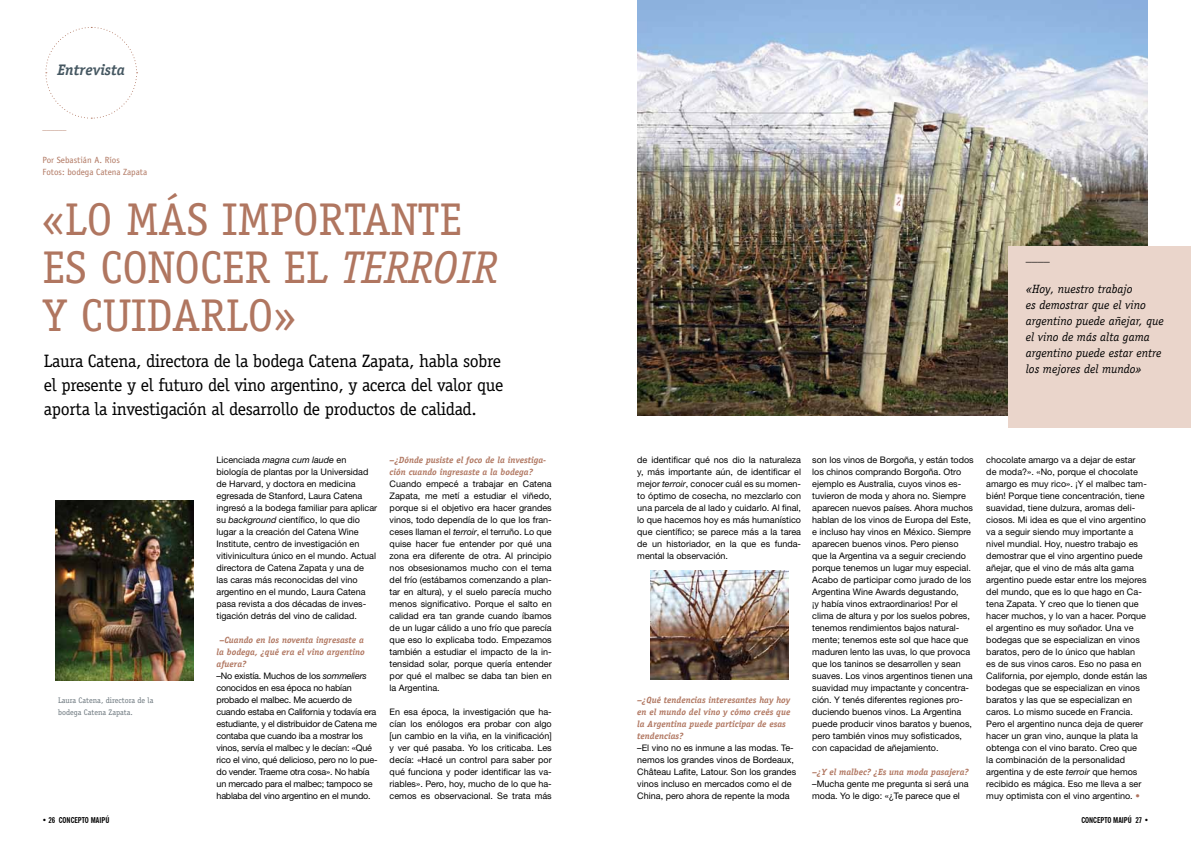
<style>
.page{position:relative;width:1191px;height:842px;background:#fff}
.page>*{position:absolute;margin:0;border:0;box-sizing:border-box;transform-origin:0 0}
.t1{font:46px/48px "Officina Serif";color:#b07660}
.t2{font:18px/24px "Officina Serif";letter-spacing:-.02em;color:#000}
.t3{font:italic 700 15.3px "Officina Serif";color:#455761}
.t4{font:italic 12px/16px "Officina Serif";color:#000}
.t5{font:9px/12px "Helvetica Neue LT Std";color:#000}
.t6{font:9px/12px "Helvetica Neue LT Std";letter-spacing:-.02em;color:#000}
.t7{font:italic 700 9px/12px "Officina Serif";color:#b07660}
.t8{font:9px/12px "Officina Sans";color:#b07660}
.t9{font:8px/12px "Officina Serif";color:#6a757c}
.t10{font:700 condensed 8px "News Gothic BT";color:#000}
.t11{font:8px "Officina Sans";color:#b07660}
.s1{font-style:italic}
.s2{color:#b07660}
</style>
<div class="page">
<img style="left:56px;top:500px;width:137px;height:180px">
<img style="left:650px;top:571px;width:138px;height:109px">
<svg style="left:45px;top:27px;width:93px;height:92px"></svg>
<img style="left:637px;top:0;width:510px;height:415px">
<div style="left:1008px;top:246px;width:183px;height:182px;background:#ead5cb"></div>
<h3 class="t3" style="left:57px;top:61px;width:69px">Entrevista</h3>
<p class="t11" style="left:43px;top:122px;width:25px">______</p>
<p class="t8" style="left:43px;top:153px;width:106px">Por Sebastián A. Ríos<br>Fotos: bodega Catena Zapata</p>
<h1 class="t1" style="left:43px;top:195px;width:421px">«Lo más importante es conocer el <span class="s1">terroir<br></span>y cuid</h1>
<h1 class="t1" style="left:172px;top:291px;width:125px">arlo»</h1>
<h2 class="t2" style="left:44px;top:348px;width:461px">Laura Catena, directora de la bodega Catena Zapata, habla sobre el presente y el futuro del vino argentino, y acerca del valor que aporta la investigación al desarrollo de productos de calidad.</h2>
<p class="t9" style="left:58px;top:694px;width:97px">Laura Catena, directora de la bodega Catena Zapata.</p>
<p class="t5" style="left:216px;top:453px;width:162px">Licenciada <span class="s1">magna cum laude</span> en biología de plantas por la Universidad de Harvard, y doctora en medicina egresada de Stanford, Laura Catena ingresó a la bodega familiar para aplicar su <span class="s1">background</span> científico, lo que dio lugar a la creación del Catena Wine Institute, centro de investigación en vitivinicultura único en el mundo. Actual directora de Catena Zapata y una de las caras más reconocidas del vino argentino en el mundo, Laura Catena pasa revista a dos décadas de inves&shy;tigación detrás del vino de calidad.</p>
<p class="t7" style="left:216px;top:633px;width:150px;text-align:justify;text-indent:3px">–Cuando en los noventa ingresaste a la bodega, ¿qué era el vino argentino afuera?</p>
<p class="t6" style="left:216px;top:669px;width:162px">–No existía. Muchos de los <span class="s1">sommeliers </span>conocidos en esa época no habían probado el malbec. Me acuerdo de cuando estaba en California y todavía era estudiante, y el distribuidor de Catena me contaba que cuando iba a mostrar los vinos, servía el malbec y le decían: «Qué rico el vino, qué delicioso, pero no lo pue&shy;do vender. Traeme otra cosa». No había un mercado para el malbec; tampoco se hablaba del vino argentino en el mundo.</p>
<p class="t7" style="left:390px;top:453px;width:158px">–¿Dónde pusiste el foco de la investiga&shy;ción cuando ingresaste a la bodega?</p>
<p class="t5" style="left:390px;top:477px;width:164px;text-align:justify">Cuando empecé a trabajar en Catena Zapata, me metí a estudiar el viñedo, porque si el objetivo era hacer grandes vinos, todo dependía de lo que los fran&shy;ceses llaman el <span class="s1">terroir</span>, el terruño. Lo que quise hacer fue entender por qué una zona era diferente de otra. Al principio nos obsesionamos mucho con el tema del frío (estábamos comenzando a plan&shy;tar en altura), y el suelo parecía mucho menos significativo. Porque el salto en calidad era tan grande cuando íbamos de un lugar cálido a uno frío que parecía que eso lo explicaba todo. Empezamos también a estudiar el impacto de la in&shy;tensidad solar, porque quería entender por qué el malbec se daba tan bien en la Argentina.</p>
<p class="t5" style="left:390px;top:705px;width:164px;text-align:justify">En esa época, la investigación que ha&shy;cían los enólogos era probar con algo [un cambio en la viña, en la vinificación] y ver qué pasaba. Yo los criticaba. Les decía: «Hacé un control para saber por qué funciona y poder identificar las va&shy;riables». Pero, hoy, mucho de lo que ha&shy;cemos es observacional. Se trata más</p>
<h3 class="t4" style="left:1025px;top:249px;width:25px">____</h3>
<h3 class="t4" style="left:1025px;top:281px;width:139px">«Hoy, nuestro trabajo<br>es demostrar que el vino argentino puede añejar, que el vino de más alta gama argentino puede estar entre los mejores del mundo»</h3>
<p class="t5" style="left:637px;top:453px;width:165px;text-align:justify">de identificar qué nos dio la naturaleza y, más importante aún, de identificar el mejor <span class="s1">terroir</span>, conocer cuál es su momen&shy;to óptimo de cosecha, no mezclarlo con una parcela de al lado y cuidarlo. Al final, lo que hacemos hoy es más humanístico que científico; se parece más a la tarea de un historiador, en la que es funda&shy;mental la observación.</p>
<p class="t7" style="left:637px;top:693px;width:155px">–¿Qué tendencias interesantes hay hoy en el mundo del vino y cómo creés que la Argentina puede participar de esas tendencias?</p>
<p class="t5" style="left:637px;top:741px;width:160px">–El vino no es inmune a las modas. Te&shy;nemos los grandes vinos de Bordeaux, Château Lafite, Latour. Son los grandes vinos incluso en mercados como el de China, pero ahora de repente la moda</p>
<p class="t5" style="left:812px;top:453px;width:163px">son los vinos de Borgoña, y están todos los chinos comprando Borgoña. Otro ejemplo es Australia, cuyos vinos es&shy;tuvieron de moda y ahora no. Siempre aparecen nuevos países. Ahora muchos hablan de los vinos de Europa del Este, e incluso hay vinos en México. Siempre aparecen buenos vinos. Pero pienso que la Argentina va a seguir creciendo porque tenemos un lugar muy especial.<br>Acabo de participar como jurado de los Argentina Wine Awards degustando,<br>¡y había vinos extraordinarios! Por el clima de altura y por los suelos pobres, tenemos rendimientos bajos natural&shy;mente; tenemos este sol que hace que maduren lento las uvas, lo que provoca que los taninos se desarrollen y sean suaves. Los vinos argentinos tienen una suavidad muy impactante y concentra&shy;ción. Y tenés diferentes regiones pro&shy;duciendo buenos vinos. La Argentina puede producir vinos baratos y buenos, pero también vinos muy sofisticados, con capacidad de añejamiento.</p>
<p class="t7" style="left:812px;top:765px;width:158px">–¿Y el malbec? ¿Es una moda pasajera?</p>
<p class="t5" style="left:812px;top:777px;width:158px">–Mucha gente me pregunta si será una moda. Yo le digo: «¿Te parece que el</p>
<p class="t5" style="left:986px;top:453px;width:163px">chocolate amargo va a dejar de estar de moda?». «No, porque el chocolate amargo es muy rico». ¡Y el malbec tam&shy;bién! Porque tiene concentración, tiene suavidad, tiene dulzura, aromas deli&shy;ciosos. Mi idea es que el vino argentino va a seguir siendo muy importante a nivel mundial. Hoy, nuestro trabajo es demostrar que el vino argentino puede añejar, que el vino de más alta gama argentino puede estar entre los mejores del mundo, que es lo que hago en Ca&shy;tena Zapata. Y creo que lo tienen que hacer muchos, y lo van a hacer. Porque el argentino es muy soñador. Una ve bodegas que se especializan en vinos baratos, pero de lo único que hablan<br>es de sus vinos caros. Eso no pasa en California, por ejemplo, donde están las bodegas que se especializan en vinos baratos y las que se especializan en caros. Lo mismo sucede en Francia.<br>Pero el argentino nunca deja de querer hacer un gran vino, aunque la plata la obtenga con el vino barato. Creo que<br>la combinación de la personalidad argentina y de este <span class="s1">terroir</span> que hemos recibido es mágica. Eso me lleva a ser muy optimista con el vino argentino. <span class="s2">•</span></p>
<p class="t10" style="left:42px;top:815px;width:69px">• 26 CONCEPTO MAIPÚ</p>
<p class="t10" style="left:1081px;top:815px;width:69px">CONCEPTO MAIPÚ 27 •</p>
</div>
